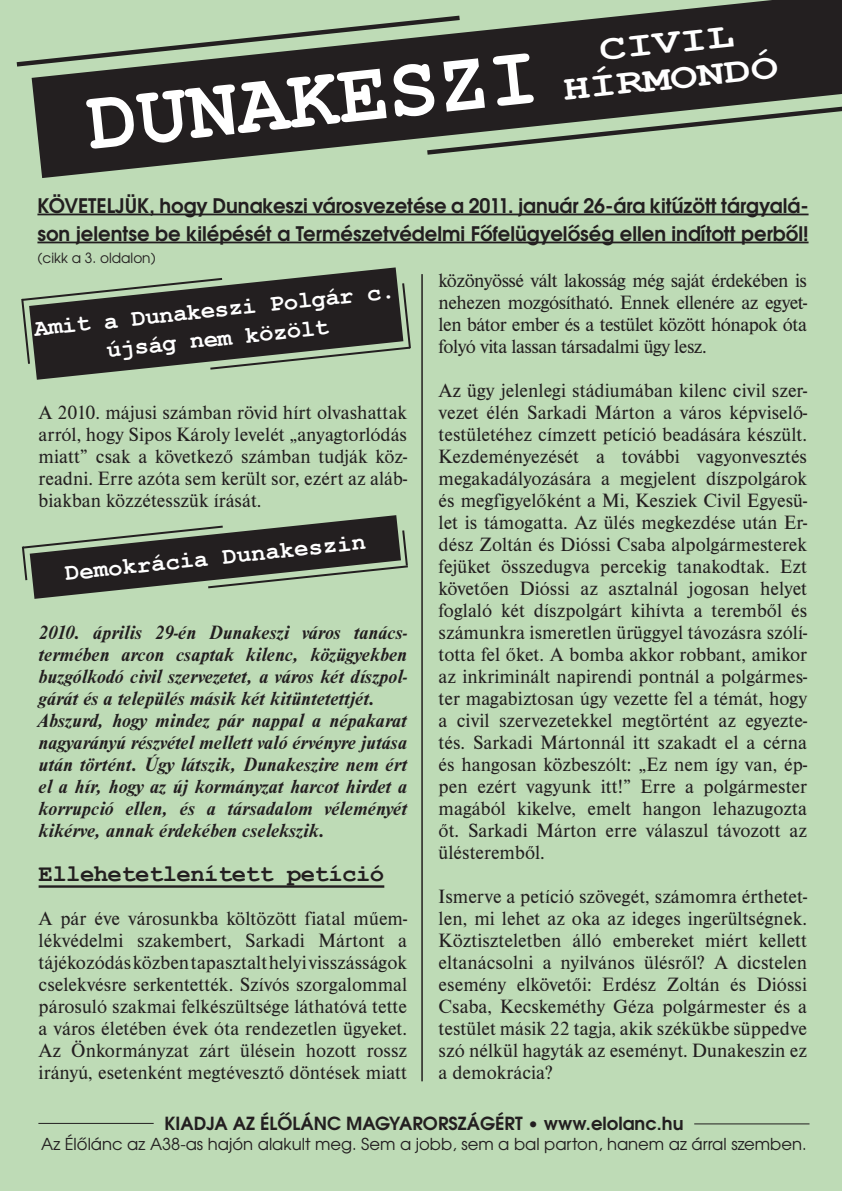
<style>
.page{position:relative;width:842px;height:1191px;background:#bedbb6}
.page>*{position:absolute;margin:0;border:0;box-sizing:border-box;transform-origin:0 0}
.t1{font:700 84px "Courier New";color:#fff}
.t2{font:700 36px/36px "Courier New";color:#fff;text-align:center;scale:1.25 1}
.t3{font:700 24px/28.8px "Courier New";color:#fff;text-align:center}
.t4{font:700 24px "Courier New";letter-spacing:-.025em;color:#231f20}
.t5{font:20px/22px "Nimbus Rom DCE";color:#231f20;text-align:justify}
.t6{font:italic 700 20px/22px "Nimbus Rom DCE";color:#231f20}
.t7{font:600 20px/28px "Avant Gar Got Itc LCE";color:#231f20}
.t8{font:600 18px "Avant Gar Got Itc LCE";color:#231f20}
.t9{font:16.4px "Avant Gar Got Itc LCE";color:#231f20}
.t10{font:14px "Avant Gar Got Itc LCE";color:#231f20}
</style>
<div class="page">
<hr style="left:39px;top:885px;width:345px;height:2px;background:#231f20">
<hr style="left:38px;top:1122px;width:116px;height:1px;background:#231f20">
<hr style="left:694px;top:1123px;width:115px;height:1px;background:#231f20">
<hr style="left:37px;top:213px;width:771px;height:2px;background:#231f20">
<hr style="left:37px;top:241px;width:771px;height:2px;background:#231f20">
<hr style="left:421px;top:274px;width:2px;height:807px;background:#231f20">
<svg style="left:36px;top:267px;width:361px;height:113px"></svg>
<svg style="left:21px;top:277px;width:390px;height:94px"></svg>
<svg style="left:21px;top:515px;width:387px;height:84px"></svg>
<svg style="left:32px;top:0;width:810px;height:178px;fill:#231f20"></svg>
<svg style="left:422px;top:101px;width:420px;height:56px"></svg>
<svg style="left:16px;top:13px;width:448px;height:56px"></svg>
<h1 class="t1" style="left:82px;top:71px;width:455px;rotate:-6deg">DUNAKESZI</h1>
<h2 class="t2" style="left:557px;top:34px;width:174px;rotate:-6deg">CIVIL<br>HÍRMONDÓ</h2>
<p class="t7" style="left:37px;top:191px;width:773px">Követelj ük, hogy Dunakeszi városvezetése a 2011. január 26-ára kitűzött tárgyalá&shy;son jelentse be kilépését a Természetvédelmi Főfelügyelőség ellen indított perből!</p>
<p class="t10" style="left:37px;top:249px;width:120px">(cikk a 3. oldalon)</p>
<p class="t3" style="left:33px;top:313px;width:364px;rotate:-6deg">Amit a Dunakeszi Polgár c. újság nem közölt</p>
<p class="t5" style="left:439px;top:269px;width:370px">közönyössé vált lakosság még saját érdekében is nehezen mozgósítható. Ennek ellenére az egyet&shy;len bátor ember és a testület között hónapok óta folyó vita lassan társadalmi ügy lesz.</p>
<p class="t5" style="left:439px;top:379px;width:370px">Az ügy jelenlegi stádiumában kilenc civil szer&shy;vezet élén Sarkadi Márton a város képviselő&shy;testületéhez címzett petíció beadására készült.<br>Kezdeményezését a további vagyonvesztés megakadályozására a megjelent díszpolgárok és megfigyelőként a Mi, Kesziek Civil Egyesü&shy;let is támogatta. Az ülés megkezdése után Er&shy;dész Zoltán és Dióssi Csaba alpolgármesterek fejüket összedugva percekig tanakodtak. Ezt követően Dióssi az asztalnál jogosan helyet foglaló két díszpolgárt kihívta a teremből és számunkra ismeretlen ürüggyel távozásra szólí&shy;totta fel őket. A bomba akkor robbant, amikor az inkriminált napirendi pontnál a polgármes&shy;ter magabiztosan úgy vezette fel a témát, hogy a civil szervezetekkel megtörtént az egyezte&shy;tés. Sarkadi Mártonnál itt szakadt el a cérna és hangosan közbeszólt: „Ez nem így van, ép&shy;pen ezért vagyunk itt!” Erre a polgármester magából kikelve, emelt hangon lehazugozta őt. Sarkadi Márton erre válaszul távozott az ülésteremből.</p>
<p class="t5" style="left:439px;top:885px;width:370px">Ismerve a petíció szövegét, számomra érthetet&shy;len, mi lehet az oka az ideges ingerültségnek.<br>Köztiszteletben álló embereket miért kellett eltanácsolni a nyilvános ülésről? A dicstelen esemény elkövetői: Erdész Zoltán és Dióssi Csaba, Kecskeméthy Géza polgármester és a testület másik 22 tagja, akik székükbe süppedve szó nélkül hagyták az eseményt. Dunakeszin ez a demokrácia?</p>
<p class="t8" style="left:164px;top:1112px;width:521px">KIADJA AZ ÉLŐLÁNC MAGYARORSZÁGÉRT • www.elolanc.hu</p>
<p class="t9" style="left:41px;top:1134px;width:767px">Az Élőlánc az A38-as hajón alakult meg. Sem a jobb, sem a bal parton, hanem az árral szemben.</p>
<p class="t5" style="left:39px;top:401px;width:370px">A 2010. májusi számban rövid hírt olvashattak arról, hogy Sipos Károly levelét „anyagtorlódás miatt” csak a következő számban tudják köz&shy;readni. Erre azóta sem került sor, ezért az aláb&shy;biakban közzétesszük írását.</p>
<p class="t3" style="left:63px;top:558px;width:304px;rotate:-6deg">Demokrácia Dunakeszin</p>
<p class="t6" style="left:39px;top:621px;width:370px">2010. április 29-én Dunakeszi város tanács&shy;termében arcon csaptak kilenc, közügyekben buzgólkodó civil szervezetet, a város két díszpol&shy;gárát és a település másik két kitüntetettjét.<br>Abszurd, hogy mindez pár nappal a népakarat nagyarányú részvétel mellett való érvényre jutása után történt. Úgy látszik, Dunakeszire nem ért el a hír, hogy az új kormányzat harcot hirdet a korrupció ellen, és a társadalom véleményét kikérve, annak érdekében cselekszik.</p>
<p class="t4" style="left:39px;top:858px;width:347px">Ellehetetlenített petíció</p>
<p class="t5" style="left:39px;top:907px;width:370px">A pár éve városunkba költözött fiatal műem&shy;lékvédelmi szakembert, Sarkadi Mártont a tájékozódás közben tapasztalt helyi visszásságok cselekvésre serkentették. Szívós szorgalommal párosuló szakmai felkészültsége láthatóvá tette a város életében évek óta rendezetlen ügyeket.<br>Az Önkormányzat zárt ülésein hozott rossz irányú, esetenként megtévesztő döntések miatt</p>
</div>
